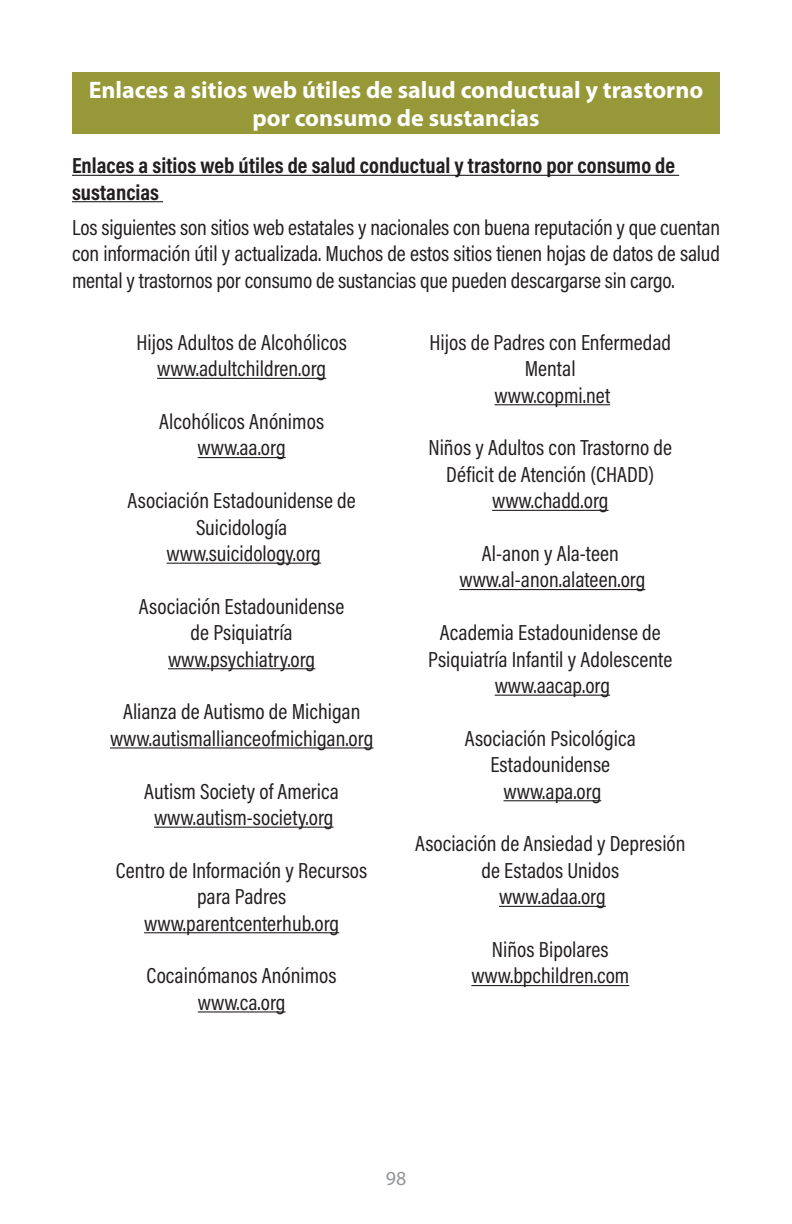
<style>
.page{position:relative;width:792px;height:1224px;background:#fff}
.page>*{position:absolute;margin:0;border:0;box-sizing:border-box;transform-origin:0 0}
.t1{font:700 24px/28.8px "Myriad Pro";color:#fff;text-align:center}
.t2{font:22px/26.4px "Acumin Variable Concept";letter-spacing:-.09em;color:#231f20;text-align:center}
.t3{font:22px/26.4px "Acumin Variable Concept";letter-spacing:-.06em;color:#231f20}
.t4{font:22px "Acumin Variable Concept";letter-spacing:-.11em;color:#231f20}
.t5{font:22px "Acumin Variable Concept";letter-spacing:-.115em;color:#231f20}
.t6{font:20px "Myriad Pro";color:#939598}
</style>
<div class="page">
<div style="left:72px;top:72px;width:648px;height:62px;background:#979838"></div>
<hr style="left:72px;top:175px;width:607px;height:1px;background:#231f20">
<hr style="left:72px;top:201px;width:91px;height:1px;background:#231f20">
<hr style="left:157px;top:378px;width:169px;height:1px;background:#231f20">
<hr style="left:198px;top:457px;width:88px;height:1px;background:#231f20">
<hr style="left:167px;top:563px;width:154px;height:1px;background:#231f20">
<hr style="left:168px;top:668px;width:147px;height:1px;background:#231f20">
<hr style="left:110px;top:747px;width:263px;height:2px;background:#231f20">
<hr style="left:154px;top:827px;width:180px;height:1px;background:#231f20">
<hr style="left:144px;top:932px;width:195px;height:1px;background:#231f20">
<hr style="left:198px;top:1011px;width:88px;height:2px;background:#231f20">
<hr style="left:495px;top:404px;width:115px;height:1px;background:#231f20">
<hr style="left:492px;top:510px;width:117px;height:1px;background:#231f20">
<hr style="left:459px;top:589px;width:186px;height:1px;background:#231f20">
<hr style="left:495px;top:695px;width:115px;height:1px;background:#231f20">
<hr style="left:504px;top:800px;width:97px;height:1px;background:#231f20">
<hr style="left:499px;top:906px;width:107px;height:1px;background:#231f20">
<hr style="left:471px;top:985px;width:158px;height:1px;background:#231f20">
<p class="t1" style="left:89px;top:74px;width:616px">Enlaces a sitios web útiles de salud conductual y trastorno por consumo de sustancias</p>
<p class="t3" style="left:72px;top:151px;width:606px">Enlaces a sitios web útiles de salud conductual y trastorno por consumo de sustancias</p>
<p class="t2" style="left:72px;top:213px;width:652px;text-align:justify">Los siguientes son sitios web estatales y nacionales con buena reputación y que cuentan con información útil y actualizada. Muchos de estos sitios tienen hojas de datos de salud mental y trastornos por consumo de sustancias que pueden descargarse sin cargo.</p>
<p class="t2" style="left:136px;top:328px;width:214px">Hijos Adultos de Alcohólicos</p>
<p class="t2" style="left:157px;top:354px;width:173px">www.adultchildren.org</p>
<p class="t2" style="left:159px;top:407px;width:168px">Alcohólicos Anónimos</p>
<p class="t2" style="left:198px;top:434px;width:92px">www.aa.org</p>
<p class="t2" style="left:128px;top:486px;width:232px">Asociación Estadounidense de<br>Suicidología</p>
<p class="t2" style="left:167px;top:539px;width:158px">www.suicidology.org</p>
<p class="t2" style="left:139px;top:592px;width:209px">Asociación Estadounidense de Psiquiatría</p>
<p class="t2" style="left:168px;top:645px;width:151px">www.psychiatry.org</p>
<p class="t2" style="left:123px;top:698px;width:241px">Alianza de Autismo de Michigan</p>
<p class="t2" style="left:110px;top:724px;width:267px">www.autismallianceofmichigan.org</p>
<p class="t2" style="left:144px;top:777px;width:198px">Autism Society of America</p>
<p class="t2" style="left:154px;top:803px;width:183px">www.autism-society.org</p>
<p class="t2" style="left:116px;top:856px;width:255px">Centro de Información y Recursos para Padres</p>
<p class="t2" style="left:144px;top:909px;width:199px">www.parentcenterhub.org</p>
<p class="t2" style="left:147px;top:962px;width:193px">Cocainómanos Anónimos</p>
<p class="t2" style="left:198px;top:988px;width:92px">www.ca.org</p>
<p class="t2" style="left:429px;top:328px;width:246px">Hijos de Padres con Enfermedad<br>Mental</p>
<p class="t4" style="left:495px;top:380px;width:118px">www.copmi.net</p>
<p class="t2" style="left:428px;top:434px;width:247px">Niños y Adultos con Trastorno de<br>Déficit de Atención (CHADD)</p>
<p class="t4" style="left:492px;top:485px;width:120px">www.chadd.org</p>
<p class="t2" style="left:482px;top:539px;width:141px">Al-anon y Ala-teen</p>
<p class="t2" style="left:459px;top:566px;width:190px">www.al-anon.alateen.org</p>
<p class="t2" style="left:428px;top:618px;width:248px">Academia Estadounidense de<br>Psiquiatría Infantil y Adolescente</p>
<p class="t2" style="left:495px;top:671px;width:119px">www.aacap.org</p>
<p class="t2" style="left:465px;top:724px;width:175px">Asociación Psicológica<br>Estadounidense</p>
<p class="t5" style="left:504px;top:776px;width:102px">www.apa.org</p>
<p class="t2" style="left:415px;top:830px;width:274px">Asociación de Ansiedad y Depresión de Estados Unidos</p>
<p class="t4" style="left:499px;top:881px;width:111px">www.adaa.org</p>
<p class="t2" style="left:492px;top:935px;width:120px">Niños Bipolares</p>
<p class="t2" style="left:471px;top:962px;width:163px">www.bpchildren.com</p>
<p class="t6" style="left:386px;top:1166px;width:22px">98</p>
</div>
